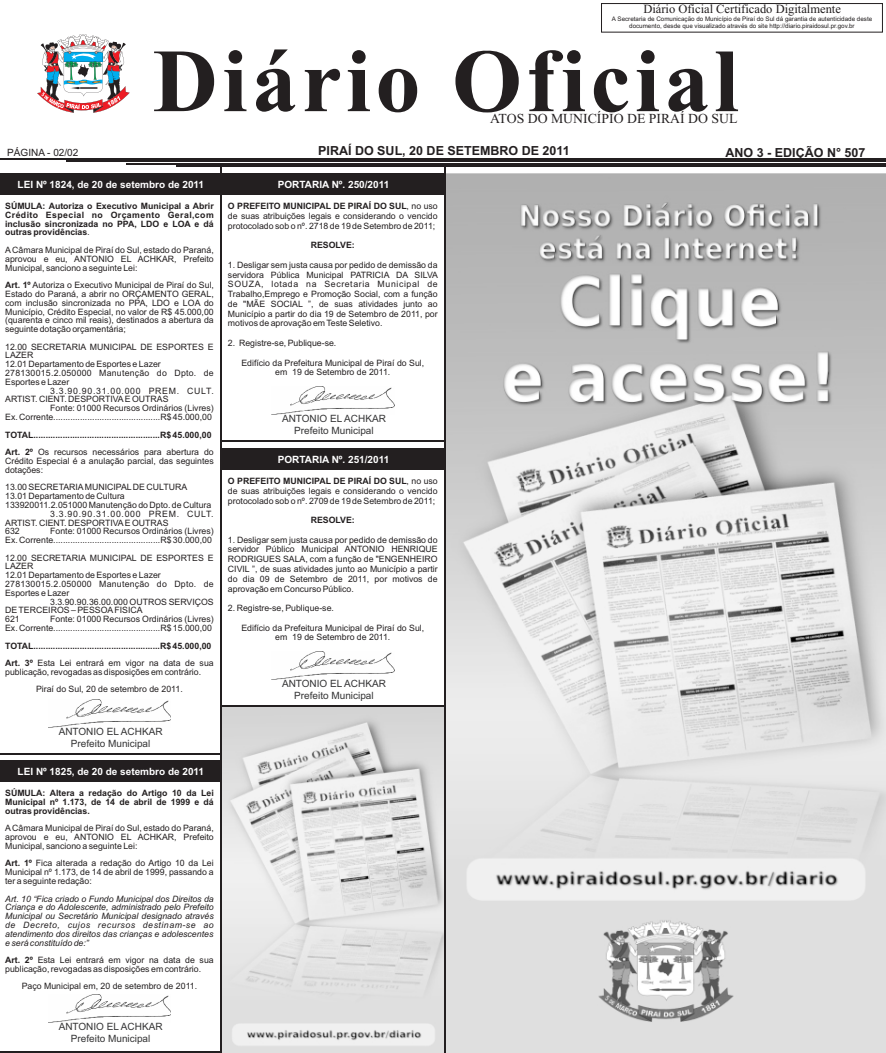
<style>
.page{position:relative;width:886px;height:1053px;background:#fff}
.page>*{position:absolute;margin:0;border:0;box-sizing:border-box;transform-origin:0 0}
.t1{font:700 90px "Times New Roman";letter-spacing:.05em;color:#231f20}
.t2{font:13.75px "Times New Roman";color:#231f20}
.t3{font:700 12.5px "Arial";color:#231f20}
.t4{font:12.5px "Times New Roman";color:#231f20}
.t5{font:10px/12px "Arial";color:#343435;text-align:center}
.t6{font:700 10px "Arial";color:#fff}
.t7{font:10px "Arial";color:#231f20}
.t8{font:8.75px/9.8px "Arial";color:#231f20;text-align:justify}
.t9{font:700 8.75px/8.8px "Arial";color:#231f20;text-align:justify}
.t10{font:italic 8.75px/8.8px "Arial";color:#231f20;text-align:justify}
.t11{font:8.75px "Arial";letter-spacing:.025em;color:#231f20}
.t12{font:8.75px "Arial";letter-spacing:.08em;color:#231f20}
.t13{font:6.25px/7.5px "Arial";color:#231f20;text-align:center}
.s1{font-weight:400;font-style:italic}
.s2{font-weight:700}
.s3{font-weight:400}
</style>
<div class="page">
<img style="left:445px;top:173px;width:441px;height:879px">
<img style="left:221px;top:706px;width:223px;height:346px">
<hr style="left:0;top:158px;width:886px;height:2px;background:#231f20">
<hr style="left:66px;top:161px;width:820px;height:1px;background:#231f20">
<hr style="left:126px;top:163px;width:760px;height:1px;background:#231f20">
<hr style="left:176px;top:165px;width:710px;height:1px;background:#231f20">
<hr style="left:444px;top:167px;width:1px;height:885px;background:#231f20">
<hr style="left:220px;top:167px;width:1px;height:885px;background:#231f20">
<img style="left:52px;top:699px;width:119px;height:28px">
<img style="left:276px;top:387px;width:118px;height:27px">
<img style="left:276px;top:651px;width:118px;height:28px">
<img style="left:52px;top:994px;width:119px;height:28px">
<hr style="left:0;top:753px;width:220px;height:1px;background:#231f20">
<hr style="left:221px;top:440px;width:224px;height:1px;background:#231f20">
<hr style="left:221px;top:705px;width:224px;height:1px;background:#231f20">
<hr style="left:0;top:1051px;width:220px;height:1px;background:#231f20">
<div style="left:0;top:173px;width:220px;height:22px;background:#231f20"></div>
<div style="left:220px;top:173px;width:225px;height:22px;background:#231f20"></div>
<div style="left:220px;top:448px;width:225px;height:22px;background:#231f20"></div>
<div style="left:0;top:760px;width:220px;height:21px;background:#231f20"></div>
<div style="left:601px;top:3px;width:282px;height:29px;border:1px solid #231f20"></div>
<img style="left:37px;top:35px;width:93px;height:78px">
<h3 class="t4" style="left:643px;top:5px;width:199px">Diário Oficial Certificado Digitalmente</h3>
<p class="t13" style="left:612px;top:15px;width:262px">A Secretaria de Comunicação do Município de Piraí do Sul dá garantia de autenticidade deste documento, desde que visualizado através do site http://diario.piraidosul.pr.gov.br</p>
<h1 class="t1" style="left:153px;top:50px;width:587px">Diário Oficial</h1>
<h2 class="t2" style="left:490px;top:113px;width:249px">ATOS DO MUNICÍPIO DE PIRAÍ DO SUL</h2>
<p class="t7" style="left:7px;top:149px;width:73px">PÁGINA - 02/02</p>
<h3 class="t3" style="left:318px;top:146px;width:253px">PIRAÍ DO SUL, 20 DE SETEMBRO DE 2011</h3>
<h3 class="t3" style="left:725px;top:147px;width:141px">ANO 3 - EDIÇÃO N° 507</h3>
<p class="t6" style="left:18px;top:180px;width:188px">LEI Nº 1824, de 20 de setembro de 2011</p>
<p class="t6" style="left:278px;top:180px;width:113px">PORTARIA Nº. 250/2011</p>
<p class="t9" style="left:5px;top:202px;width:210px">SÚMULA: Autoriza o Executivo Municipal a Abrir Crédito Especial no Orçamento Geral,com inclusão sincronizada no PPA, LDO e LOA e dá outras providências<span class="s1">.</span></p>
<p class="t8" style="left:5px;top:246px;width:210px;line-height:8.8px">A Câmara Municipal de Piraí do Sul, estado do Paraná, aprovou e eu, ANTONIO EL ACHKAR, Prefeito Municipal, sanciono a seguinte Lei:</p>
<p class="t8" style="left:5px;top:281px;width:210px;line-height:8.8px"><span class="s2">Art. 1º</span> Autoriza o Executivo Municipal de Piraí do Sul, Estado do Paraná, a abrir no ORÇAMENTO GERAL, com inclusão sincronizada no PPA, LDO e LOA do Município, Crédito Especial, no valor de R$ 45.000,00 (quarenta e cinco mil reais), destinados a abertura da seguinte dotação orçamentária;</p>
<p class="t8" style="left:5px;top:342px;width:210px">12.00 SECRETARIA MUNICIPAL DE ESPORTES E</p>
<p class="t8" style="left:5px;top:351px;width:30px">LAZER</p>
<p class="t8" style="left:5px;top:360px;width:157px">12.01 Departamento de Esportes e Lazer</p>
<p class="t11" style="left:5px;top:369px;width:210px">278130015.2.050000 Manutenção do Dpto. de</p>
<p class="t8" style="left:5px;top:378px;width:66px">Esportes e Lazer</p>
<p class="t12" style="left:50px;top:387px;width:165px">3.3.90.90.31.00.000 PREM. CULT.</p>
<p class="t8" style="left:5px;top:395px;width:165px">ARTIST. CIENT. DESPORTIVAE OUTRAS</p>
<p class="t8" style="left:50px;top:404px;width:165px">Fonte: 01000 Recursos Ordinários (Livres)</p>
<p class="t8" style="left:5px;top:413px;width:208px">Ex. Corrente............................................R$ 45.000,00</p>
<p class="t9" style="left:5px;top:426px;width:210px;line-height:17.5px">TOTAL....................................................R$ 45.000,00<br>Art. 2º <span class="s3">Os recursos necessários para abertura do</span></p>
<p class="t8" style="left:5px;top:457px;width:210px;line-height:8.8px">Crédito Especial é a anulação parcial, das seguintes dotações:</p>
<p class="t8" style="left:5px;top:483px;width:184px">13.00 SECRETARIAMUNICIPALDE CULTURA</p>
<p class="t8" style="left:5px;top:492px;width:121px">13.01 Departamento de Cultura</p>
<p class="t8" style="left:5px;top:500px;width:208px">133920011.2.051000 Manutenção do Dpto. de Cultura</p>
<p class="t12" style="left:50px;top:510px;width:165px">3.3.90.90.31.00.000 PREM. CULT.</p>
<p class="t8" style="left:5px;top:518px;width:165px">ARTIST. CIENT. DESPORTIVAE OUTRAS</p>
<p class="t8" style="left:5px;top:527px;width:16px">632</p>
<p class="t8" style="left:5px;top:527px;width:210px;line-height:8.8px;text-align:right">Fonte: 01000 Recursos Ordinários (Livres)<br>Ex. Corrente............................................R$ 30.000,00</p>
<p class="t8" style="left:5px;top:553px;width:210px">12.00 SECRETARIA MUNICIPAL DE ESPORTES E</p>
<p class="t8" style="left:5px;top:562px;width:30px">LAZER</p>
<p class="t8" style="left:5px;top:571px;width:157px">12.01 Departamento de Esportes e Lazer</p>
<p class="t11" style="left:5px;top:580px;width:210px">278130015.2.050000 Manutenção do Dpto. de</p>
<p class="t8" style="left:5px;top:588px;width:66px">Esportes e Lazer</p>
<p class="t8" style="left:50px;top:597px;width:165px">3.3.90.90.36.00.000 OUTROS SERVIÇOS</p>
<p class="t8" style="left:5px;top:606px;width:139px">DE TERCEIROS – PESSOAFISICA</p>
<p class="t8" style="left:5px;top:615px;width:16px">621</p>
<p class="t8" style="left:5px;top:615px;width:210px;line-height:8.8px;text-align:right">Fonte: 01000 Recursos Ordinários (Livres)<br>Ex. Corrente............................................R$ 15.000,00</p>
<p class="t9" style="left:5px;top:637px;width:210px;line-height:17.5px">TOTAL....................................................R$ 45.000,00<br>Art. 3º <span class="s3">Esta Lei entrará em vigor na data de sua</span></p>
<p class="t8" style="left:36px;top:663px;width:167px;line-height:17.5px;text-indent:-31px">publicação, revogadas as disposições em contrário.<br>Piraí do Sul, 20 de setembro de 2011.</p>
<p class="t5" style="left:59px;top:726px;width:105px">ANTONIO EL ACHKAR<br>Prefeito Municipal</p>
<p class="t6" style="left:18px;top:767px;width:188px">LEI Nº 1825, de 20 de setembro de 2011</p>
<p class="t9" style="left:5px;top:789px;width:210px">SÚMULA: Altera a redação do Artigo 10 da Lei Municipal nº 1.173, de 14 de abril de 1999 e dá outras providências.</p>
<p class="t8" style="left:5px;top:824px;width:210px;line-height:8.8px">A Câmara Municipal de Piraí do Sul, estado do Paraná, aprovou e eu, ANTONIO EL ACHKAR, Prefeito Municipal, sanciono a seguinte Lei:</p>
<p class="t8" style="left:5px;top:859px;width:210px;line-height:8.8px"><span class="s2">Art. 1º</span> Fica alterada a redação do Artigo 10 da Lei Municipal nº 1.173, de 14 de abril de 1999, passando a ter a seguinte redação:</p>
<p class="t10" style="left:5px;top:894px;width:210px">Art. 10 “Fica criado o Fundo Municipal dos Direitos da Criança e do Adolescente, administrado pelo Prefeito Municipal ou Secretário Municipal designado através de Decreto, cujos recursos destinam-se ao atendimento dos direitos das crianças e adolescentes e será constituído de:”</p>
<p class="t8" style="left:5px;top:956px;width:210px;line-height:8.8px"><span class="s2">Art. 2º</span> Esta Lei entrará em vigor na data de sua publicação, revogadas as disposições em contrário.</p>
<p class="t8" style="left:22px;top:982px;width:177px">Paço Municipal em, 20 de setembro de 2011.</p>
<p class="t5" style="left:59px;top:1021px;width:105px">ANTONIO EL ACHKAR<br>Prefeito Municipal</p>
<p class="t8" style="left:228px;top:202px;width:211px"><span class="s2">O PREFEITO MUNICIPAL DE PIRAÍ DO SUL</span>, no uso de suas atribuições legais e considerando o vencido protocolado sob o nº. 2718 de 19 de Setembro de 2011;</p>
<p class="t9" style="left:311px;top:241px;width:46px">RESOLVE:</p>
<p class="t8" style="left:228px;top:260px;width:212px">1. Desligar sem justa causa por pedido de demissão da servidora Pública Municipal PATRICIA DA SILVA SOUZA, lotada na Secretaria Municipal de Trabalho,Emprego e Promoção Social, com a função de "MÃE SOCIAL ”, de suas atividades junto ao Município a partir do dia 19 de Setembro de 2011, por motivos de aprovação em Teste Seletivo.</p>
<p class="t8" style="left:228px;top:339px;width:110px">2. Registre-se, Publique-se.</p>
<p class="t8" style="left:241px;top:358px;width:184px;text-align:center">Edifício da Prefeitura Municipal de Piraí do Sul, em 19 de Setembro de 2011.</p>
<p class="t5" style="left:282px;top:413px;width:105px">ANTONIO EL ACHKAR<br>Prefeito Municipal</p>
<p class="t6" style="left:278px;top:455px;width:113px">PORTARIA Nº. 251/2011</p>
<p class="t8" style="left:228px;top:477px;width:211px"><span class="s2">O PREFEITO MUNICIPAL DE PIRAÍ DO SUL</span>, no uso de suas atribuições legais e considerando o vencido protocolado sob o nº. 2709 de 19 de Setembro de 2011;</p>
<p class="t9" style="left:311px;top:516px;width:46px">RESOLVE:</p>
<p class="t8" style="left:228px;top:535px;width:211px">1. Desligar sem justa causa por pedido de demissão do servidor Público Municipal ANTONIO HENRIQUE RODRIGUES SALA, com a função de "ENGENHEIRO CIVIL ”, de suas atividades junto ao Município a partir do dia 09 de Setembro de 2011, por motivos de aprovação em Concurso Público.</p>
<p class="t8" style="left:228px;top:604px;width:108px">2. Registre-se, Publique-se.</p>
<p class="t8" style="left:241px;top:623px;width:184px;text-align:center">Edifício da Prefeitura Municipal de Piraí do Sul, em 19 de Setembro de 2011.</p>
<p class="t5" style="left:282px;top:678px;width:105px">ANTONIO EL ACHKAR<br>Prefeito Municipal</p>
</div>
